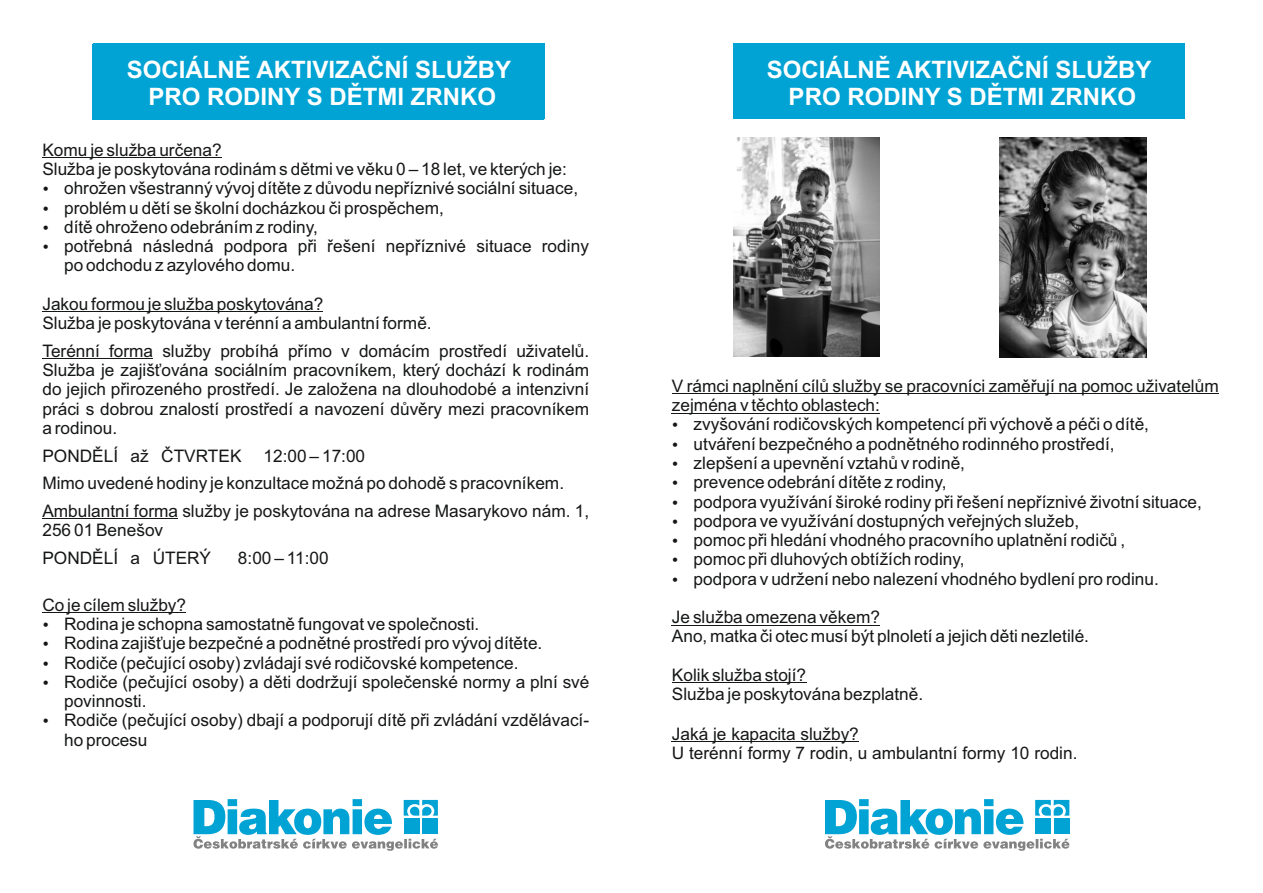
<style>
.page{position:relative;width:1263px;height:893px;background:#fff}
.page>*{position:absolute;margin:0;border:0;box-sizing:border-box;transform-origin:0 0}
.t1{font:700 25.5px "Arial";color:#fff}
.t2{font:700 24px/26.8px "Arial";color:#fff;text-align:center}
.t3{font:17.25px/19.2px "Arial";color:#151616}
</style>
<div class="page">
<hr style="left:42px;top:157px;width:180px;height:1px;background:#151616">
<hr style="left:42px;top:312px;width:281px;height:1px;background:#151616">
<hr style="left:42px;top:358px;width:111px;height:1px;background:#151616">
<hr style="left:42px;top:519px;width:136px;height:1px;background:#151616">
<hr style="left:42px;top:612px;width:144px;height:1px;background:#151616">
<hr style="left:672px;top:393px;width:547px;height:1px;background:#151616">
<hr style="left:672px;top:413px;width:208px;height:1px;background:#151616">
<hr style="left:672px;top:625px;width:208px;height:1px;background:#151616">
<hr style="left:672px;top:683px;width:134px;height:1px;background:#151616">
<hr style="left:672px;top:741px;width:187px;height:1px;background:#151616">
<div style="left:93px;top:43px;width:451px;height:75px;background:#00a3d4"></div>
<div style="left:733px;top:43px;width:452px;height:75px;background:#00a3d4"></div>
<svg style="left:193px;top:799px;width:245px;height:52px"></svg>
<svg style="left:825px;top:799px;width:244px;height:52px"></svg>
<img style="left:733px;top:137px;width:147px;height:219px">
<img style="left:999px;top:137px;width:147px;height:220px">
<h2 class="t2" style="left:127px;top:58px;width:386px">SOCIÁLNĚ AKTIVIZAČNÍ SLUŽBY</h2>
<h2 class="t2" style="left:767px;top:58px;width:386px">SOCIÁLNĚ AKTIVIZAČNÍ SLUŽBY<br>PRO RODINY S DĚTMI ZRNKO</h2>
<h1 class="t1" style="left:159px;top:77px;width:318px">SOCIÁLNÍ REHABILITACE</h1>
<h2 class="t2" style="left:148px;top:85px;width:349px">PRO RODINY S DĚTMI ZRNKO</h2>
<p class="t3" style="left:42px;top:142px;width:526px">Komu je služba určena?<br>Služba je poskytována rodinám s dětmi ve věku 0 – 18 let, ve kterých je:</p>
<p class="t3" style="left:64px;top:200px;width:381px">problém u dětí se školní docházkou či prospěchem,</p>
<p class="t3" style="left:64px;top:180px;width:515px">ohrožen všestranný vývoj dítěte z důvodu nepříznivé sociální situace,</p>
<p class="t3" style="left:64px;top:219px;width:527px">dítě ohroženo odebráním z rodiny,<br>potřebná následná podpora při řešení nepříznivé situace rodiny po odchodu z azylového domu.</p>
<p class="t3" style="left:42px;top:296px;width:282px">Jakou formou je služba poskytována?</p>
<p class="t3" style="left:42px;top:315px;width:391px">Služba je poskytována v terénní a ambulantní formě.</p>
<p class="t3" style="left:42px;top:343px;width:548px;text-align:justify">Terénní forma služby probíhá přímo v domácím prostředí uživatelů.<br>Služba je zajišťována sociálním pracovníkem, který dochází k rodinám do jejich přirozeného prostředí. Je založena na dlouhodobé a intenzivní práci s dobrou znalostí prostředí a navození důvěry mezi pracovníkem a rodinou.</p>
<p class="t3" style="left:42px;top:448px;width:201px">PONDĚLÍ až ČTVRTEK</p>
<p class="t3" style="left:264px;top:448px;width:103px">12:00 – 17:00</p>
<p class="t3" style="left:42px;top:475px;width:523px">Mimo uvedené hodiny je konzultace možná po dohodě s pracovníkem.</p>
<p class="t3" style="left:42px;top:503px;width:548px">Ambulantní forma služby je poskytována na adrese Masarykovo nám. 1,<br>256 01 Benešov</p>
<p class="t3" style="left:42px;top:550px;width:170px">PONDĚLÍ a ÚTERÝ</p>
<p class="t3" style="left:238px;top:550px;width:92px">8:00 – 11:00</p>
<p class="t3" style="left:64px;top:597px;width:527px;text-indent:-22px">Co je cílem služby?<br>Rodina je schopna samostatně fungovat ve společnosti.<br>Rodina zajišťuje bezpečné a podnětné prostředí pro vývoj dítěte.<br>Rodiče (pečující osoby) zvládají své rodičovské kompetence.<br>Rodiče (pečující osoby) a děti dodržují společenské normy a plní své povinnosti.<br>Rodiče (pečující osoby) dbají a podporují dítě při zvládání vzdělávací&shy;ho procesu</p>
<p class="t3" style="left:672px;top:378px;width:548px">V rámci naplnění cílů služby se pracovníci zaměřují na pomoc uživatelům zejména v těchto oblastech:</p>
<p class="t3" style="left:694px;top:416px;width:457px">zvyšování rodičovských kompetencí při výchově a péči o dítě,</p>
<p class="t3" style="left:694px;top:436px;width:423px">utváření bezpečného a podnětného rodinného prostředí,</p>
<p class="t3" style="left:694px;top:455px;width:273px">zlepšení a upevnění vztahů v rodině,</p>
<p class="t3" style="left:694px;top:474px;width:510px">prevence odebrání dítěte z rodiny,<br>podpora využívání široké rodiny při řešení nepříznivé životní situace, podpora ve využívání dostupných veřejných služeb,<br>pomoc při hledání vhodného pracovního uplatnění rodičů ,</p>
<p class="t3" style="left:694px;top:551px;width:273px">pomoc při dluhových obtížích rodiny,</p>
<p class="t3" style="left:694px;top:571px;width:467px">podpora v udržení nebo nalezení vhodného bydlení pro rodinu.</p>
<p class="t3" style="left:672px;top:609px;width:210px">Je služba omezena věkem?</p>
<p class="t3" style="left:672px;top:628px;width:419px">Ano, matka či otec musí být plnoletí a jejich děti nezletilé.</p>
<p class="t3" style="left:672px;top:667px;width:136px">Kolik služba stojí?</p>
<p class="t3" style="left:672px;top:686px;width:253px">Služba je poskytována bezplatně.</p>
<p class="t3" style="left:672px;top:726px;width:188px">Jaká je kapacita služby?</p>
<p class="t3" style="left:672px;top:745px;width:407px">U terénní formy 7 rodin, u ambulantní formy 10 rodin.</p>
</div>
